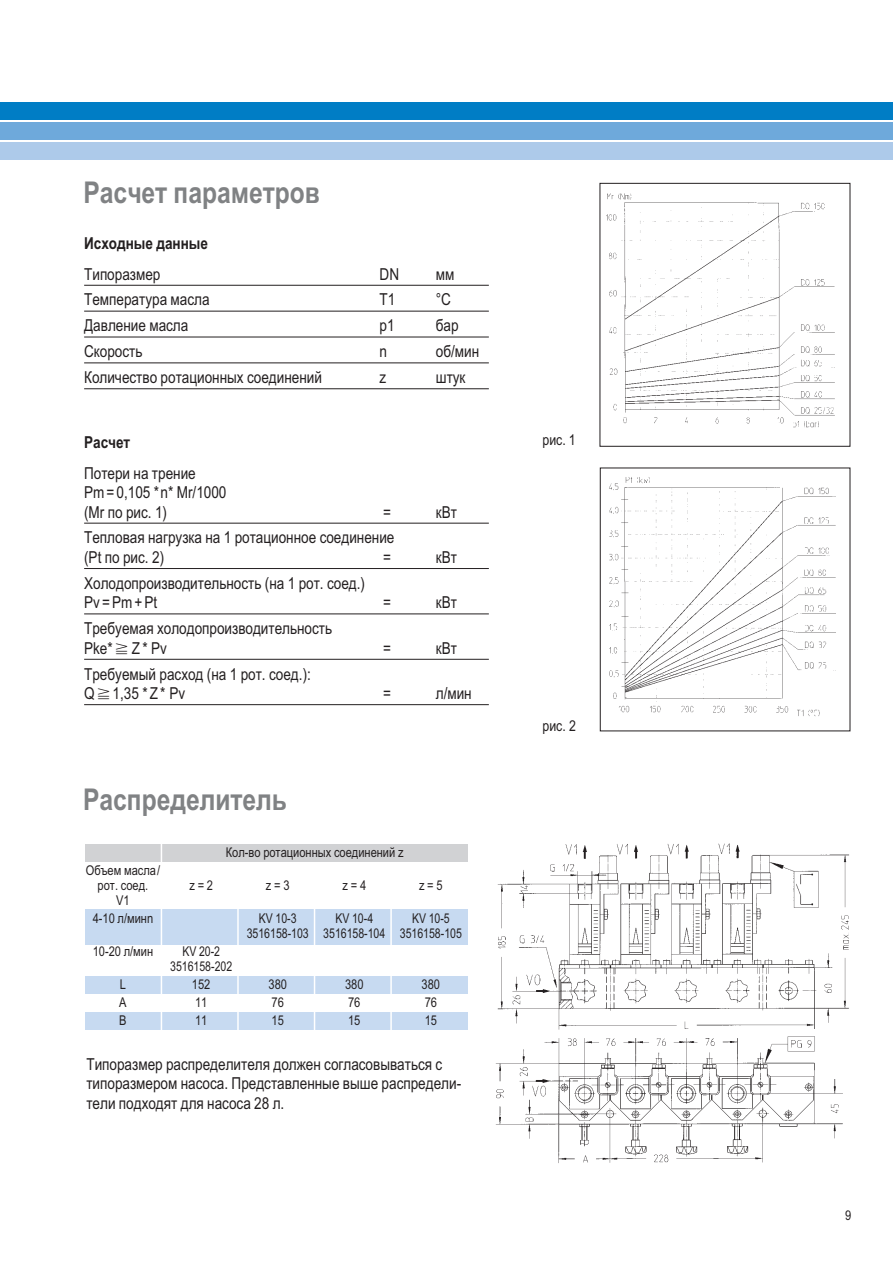
<style>
.page{position:relative;width:893px;height:1263px;background:#fff}
.page>*{position:absolute;margin:0;border:0;box-sizing:border-box;transform-origin:0 0}
.t1{font:700 30px "Arial Narrow Cyr";color:#808284}
.t2{font:16.5px/19.5px "Arial Narrow Cyr";color:#231f20}
.t3{font:700 16.5px "Arial Narrow Cyr";color:#231f20}
.t4{font:15px "Arial Narrow Cyr";color:#231f20}
.t5{font:13.5px/15px "Arial Narrow Cyr";color:#231f20;text-align:center}
.t6{font:13.5px/15px "Arial Narrow Cyr";color:#231f20;scale:.95 1}
.s1{font-family:"Mathematical Pi One"}
</style>
<div class="page">
<div style="left:0;top:102px;width:892px;height:18px;background:#007dc5"></div>
<div style="left:0;top:122px;width:892px;height:18px;background:#6ea9db"></div>
<div style="left:0;top:142px;width:892px;height:18px;background:#adcaea"></div>
<img style="left:609px;top:477px;width:227px;height:240px">
<img style="left:606px;top:193px;width:229px;height:235px">
<div style="left:600px;top:183px;width:250px;height:264px;border:1px solid #231f20"></div>
<img style="left:495px;top:843px;width:354px;height:320px">
<div style="left:85px;top:844px;width:383px;height:18px;background:#d1d2d4"></div>
<div style="left:85px;top:909px;width:383px;height:36px;background:#c7daf1"></div>
<div style="left:85px;top:976px;width:383px;height:18px;background:#c7daf1"></div>
<div style="left:85px;top:1012px;width:383px;height:18px;background:#c7daf1"></div>
<hr style="left:161px;top:842px;width:1px;height:207px;background:#fff">
<hr style="left:237px;top:867px;width:2px;height:182px;background:#fff">
<hr style="left:314px;top:865px;width:1px;height:184px;background:#fff">
<hr style="left:390px;top:866px;width:2px;height:183px;background:#fff">
<hr style="left:84px;top:285px;width:405px;height:1px;background:#231f20">
<hr style="left:84px;top:311px;width:405px;height:1px;background:#231f20">
<hr style="left:84px;top:337px;width:405px;height:1px;background:#231f20">
<hr style="left:84px;top:363px;width:405px;height:1px;background:#231f20">
<hr style="left:84px;top:388px;width:405px;height:1px;background:#231f20">
<hr style="left:84px;top:523px;width:405px;height:1px;background:#231f20">
<hr style="left:84px;top:568px;width:405px;height:1px;background:#231f20">
<hr style="left:84px;top:614px;width:405px;height:1px;background:#231f20">
<hr style="left:84px;top:659px;width:405px;height:1px;background:#231f20">
<hr style="left:84px;top:704px;width:405px;height:1px;background:#231f20">
<h1 class="t1" style="left:83px;top:181px;width:238px">Расчет параметров</h1>
<p class="t3" style="left:84px;top:238px;width:125px">Исходные данные</p>
<p class="t2" style="left:84px;top:266px;width:78px">Типоразмер</p>
<p class="t2" style="left:379px;top:266px;width:21px">DN</p>
<p class="t2" style="left:436px;top:266px;width:20px">мм</p>
<p class="t2" style="left:84px;top:292px;width:127px">Температура масла</p>
<p class="t2" style="left:379px;top:292px;width:17px">T1</p>
<p class="t2" style="left:436px;top:292px;width:17px">°C</p>
<p class="t2" style="left:84px;top:317px;width:106px">Давление масла</p>
<p class="t2" style="left:379px;top:317px;width:17px">p1</p>
<p class="t2" style="left:436px;top:317px;width:24px">бар</p>
<p class="t2" style="left:84px;top:343px;width:60px">Скорость</p>
<p class="t2" style="left:379px;top:343px;width:9px">n</p>
<p class="t2" style="left:436px;top:343px;width:45px">об/мин</p>
<p class="t2" style="left:84px;top:369px;width:239px">Количество ротационных соединений</p>
<p class="t2" style="left:380px;top:369px;width:8px">z</p>
<p class="t2" style="left:436px;top:369px;width:31px">штук</p>
<p class="t3" style="left:84px;top:437px;width:48px">Расчет</p>
<p class="t2" style="left:84px;top:465px;width:144px">Потери на трение<br>Pm = 0,105 *n* Mr/1000 (Mr по рис. 1)</p>
<p class="t2" style="left:383px;top:504px;width:9px">=</p>
<p class="t2" style="left:436px;top:504px;width:23px">кВт</p>
<p class="t2" style="left:84px;top:529px;width:312px">Тепловая нагрузка на 1 ротационное соединение (Pt по рис. 2)</p>
<p class="t2" style="left:383px;top:549px;width:9px">=</p>
<p class="t2" style="left:436px;top:549px;width:23px">кВт</p>
<p class="t2" style="left:84px;top:575px;width:282px">Холодопроизводительность (на 1 рот. соед.)<br>Pv=Pm+Pt</p>
<p class="t2" style="left:84px;top:620px;width:249px">Требуемая холодопроизводительность<br>Pke*<span class="s1">-</span> Z * Pv</p>
<p class="t2" style="left:84px;top:666px;width:228px">Требуемый расход (на 1 рот. соед.):<br>Q<span class="s1">-</span>1,35 *Z* Pv</p>
<p class="t2" style="left:383px;top:594px;width:9px">=</p>
<p class="t2" style="left:436px;top:594px;width:23px">кВт</p>
<p class="t2" style="left:383px;top:640px;width:9px">=</p>
<p class="t2" style="left:436px;top:640px;width:23px">кВт</p>
<p class="t2" style="left:383px;top:685px;width:9px">=</p>
<p class="t2" style="left:436px;top:685px;width:37px">л/мин</p>
<h1 class="t1" style="left:83px;top:788px;width:205px">Распределитель</h1>
<p class="t5" style="left:226px;top:847px;width:179px">Кол-во ротационных соединений z</p>
<p class="t5" style="left:86px;top:864px;width:76px">Объем масла/ рот. соед.<br>V1</p>
<p class="t5" style="left:93px;top:912px;width:62px">4-10 л/минn</p>
<p class="t5" style="left:93px;top:945px;width:62px">10-20 л/мин</p>
<p class="t5" style="left:119px;top:977px;width:9px;line-height:18px;text-align:justify">L A B</p>
<p class="t5" style="left:189px;top:879px;width:25px">z = 2</p>
<p class="t5" style="left:266px;top:879px;width:25px">z = 3</p>
<p class="t5" style="left:342px;top:879px;width:25px">z = 4</p>
<p class="t5" style="left:419px;top:879px;width:25px">z = 5</p>
<p class="t6" style="left:259px;top:912px;width:41px">KV 10-3</p>
<p class="t6" style="left:335px;top:912px;width:41px">KV 10-4</p>
<p class="t6" style="left:247px;top:912px;width:228px;text-indent:165px">KV 10-5<br>3516158-103 3516158-104 3516158-105</p>
<p class="t6" style="left:170px;top:945px;width:67px;text-align:center">KV 20-2<br>3516158-202</p>
<p class="t5" style="left:192px;top:978px;width:20px">152</p>
<p class="t5" style="left:268px;top:978px;width:20px">380</p>
<p class="t5" style="left:345px;top:978px;width:20px">380</p>
<p class="t5" style="left:422px;top:978px;width:20px">380</p>
<p class="t5" style="left:195px;top:996px;width:14px">11</p>
<p class="t5" style="left:272px;top:996px;width:14px">76</p>
<p class="t5" style="left:348px;top:996px;width:14px">76</p>
<p class="t5" style="left:425px;top:996px;width:14px">76</p>
<p class="t5" style="left:195px;top:1014px;width:14px">11</p>
<p class="t5" style="left:272px;top:1014px;width:14px">15</p>
<p class="t5" style="left:348px;top:1014px;width:14px">15</p>
<p class="t5" style="left:425px;top:1014px;width:14px">15</p>
<p class="t2" style="left:86px;top:1056px;width:376px">Типоразмер распределителя должен согласовываться с типоразмером насоса. Представленные выше распредели&shy;тели подходят для насоса 28 л.</p>
<p class="t4" style="left:542px;top:435px;width:35px">рис. 1</p>
<p class="t4" style="left:543px;top:720px;width:35px">рис. 2</p>
<p class="t5" style="left:845px;top:1209px;width:8px">9</p>
</div>
